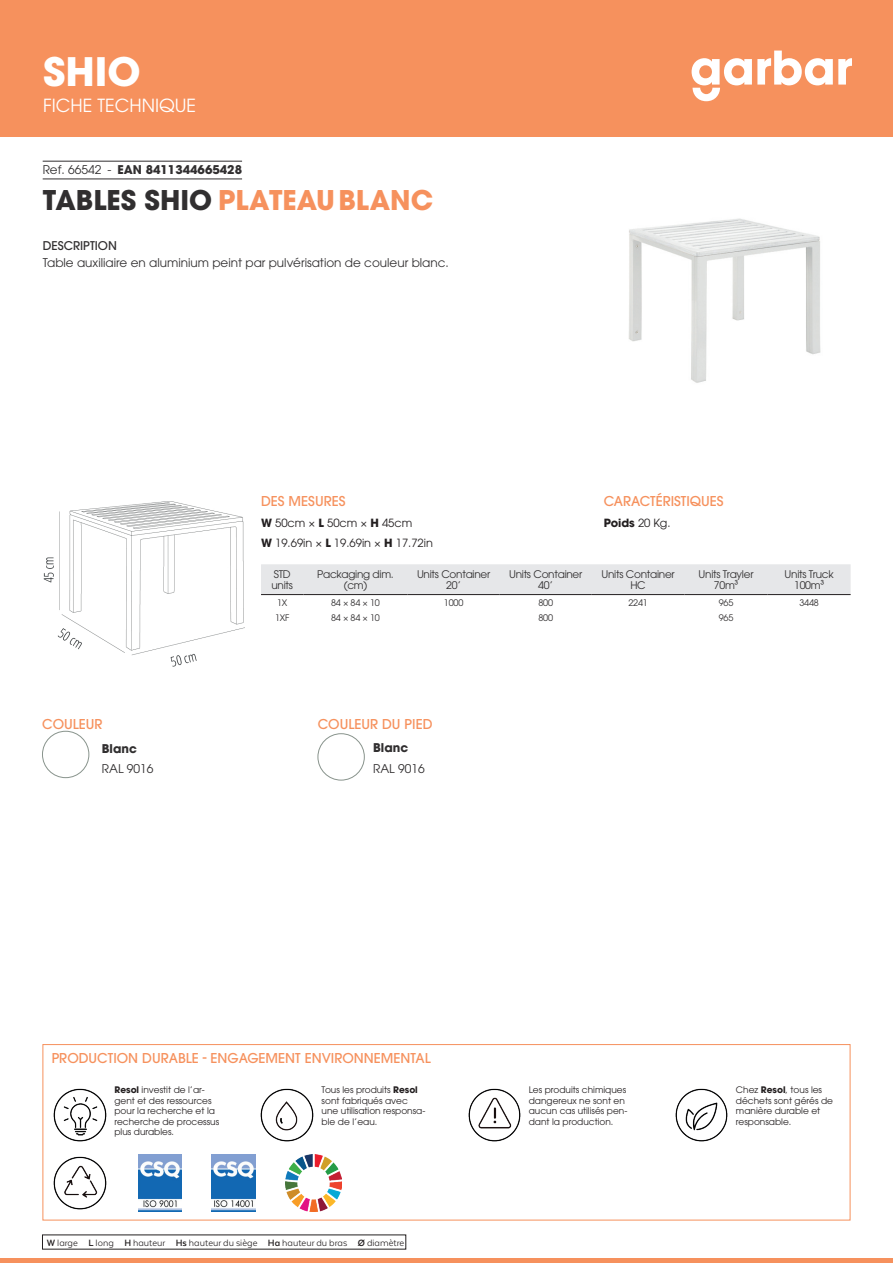
<style>
.page{position:relative;width:893px;height:1263px;background:#fff}
.page>*{position:absolute;margin:0;border:0;box-sizing:border-box;transform-origin:0 0}
.t1{font:700 39px "ITC Avant Garde Pro";color:#fff}
.t2{font:700 27px "ITC Avant Garde Pro";color:#f6915d}
.t3{font:18px "ITC Avant Garde Pro";color:#fff}
.t4{font:500 13.5px "ITC Avant Garde Pro";color:#f6915d}
.t5{font:12px "ITC Avant Garde Pro";color:#312f30}
.t6{font:700 12px "ITC Avant Garde Pro";color:#312f30}
.t7{font:500 12px "ITC Avant Garde Pro";color:#312f30}
.t8{font:11.25px/20.4px "ITC Avant Garde Pro";color:#231f20}
.t9{font:700 11.25px "ITC Avant Garde Pro";color:#231f20}
.t10{font:10.5px/10.5px "ITC Avant Garde Pro";letter-spacing:-.025em;color:#312f30;text-align:center}
.t11{font:10.5px "Texta Alt";color:#231f20}
.t12{font:9px/10.5px "ITC Avant Garde Pro";color:#231f20}
.t13{font:9px "ITC Avant Garde Pro";letter-spacing:-.02em;color:#312f30}
.s1{font-weight:400}
.s2{color:#312f30}
.s3{font-weight:700}
</style>
<div class="page">
<div style="left:0;top:0;width:893px;height:137px;background:#f6915d"></div>
<svg style="left:692px;top:51px;width:160px;height:50px"></svg>
<hr style="left:0;top:1259px;width:893px;height:4px;background:#f6915d">
<hr style="left:43px;top:161px;width:199px;height:1px;background:#312f30">
<hr style="left:43px;top:179px;width:199px;height:1px;background:#312f30">
<img style="left:629px;top:218px;width:192px;height:165px">
<img style="left:42px;top:731px;width:47px;height:47px;border-radius:23px">
<div style="left:42px;top:731px;width:47px;height:47px;border:1px solid #89948d;border-radius:50%"></div>
<img style="left:318px;top:734px;width:46px;height:46px;border-radius:23px">
<div style="left:318px;top:733px;width:46px;height:47px;border:1px solid #89948d;border-radius:50%"></div>
<img style="left:43px;top:501px;width:202px;height:166px">
<div style="left:261px;top:564px;width:590px;height:30px;background:#e6e7e9"></div>
<hr style="left:261px;top:594px;width:42px;height:1px;background:#231f20">
<hr style="left:303px;top:594px;width:105px;height:1px;background:#231f20">
<hr style="left:408px;top:594px;width:92px;height:1px;background:#231f20">
<hr style="left:500px;top:594px;width:92px;height:1px;background:#231f20">
<hr style="left:592px;top:594px;width:92px;height:1px;background:#231f20">
<hr style="left:684px;top:594px;width:84px;height:1px;background:#231f20">
<hr style="left:768px;top:594px;width:83px;height:1px;background:#231f20">
<img style="left:53px;top:1088px;width:54px;height:54px">
<img style="left:260px;top:1088px;width:54px;height:54px">
<img style="left:468px;top:1088px;width:53px;height:54px">
<img style="left:675px;top:1088px;width:53px;height:54px">
<img style="left:53px;top:1156px;width:54px;height:54px">
<img style="left:138px;top:1155px;width:44px;height:56px">
<img style="left:212px;top:1155px;width:43px;height:56px">
<img style="left:285px;top:1155px;width:57px;height:56px">
<div style="left:43px;top:1044px;width:807px;height:176px;border:1px solid #f6915d"></div>
<h1 class="t1" style="left:43px;top:46px;width:99px">SHIO</h1>
<h3 class="t3" style="left:43px;top:94px;width:155px">FICHE TECHNIQUE</h3>
<h3 class="t6" style="left:43px;top:162px;width:201px"><span class="s1">Ref. 66542 -</span> EAN 8411344665428</h3>
<h2 class="t2" style="left:43px;top:182px;width:392px"><span class="s2">TABLES SHIO</span> PLATEAUBLANC</h2>
<h3 class="t7" style="left:43px;top:238px;width:76px">DESCRIPTION</h3>
<h3 class="t5" style="left:43px;top:255px;width:408px">Table auxiliaire en aluminium peint par pulvérisation de couleur blanc.</h3>
<h3 class="t4" style="left:42px;top:715px;width:62px">COULEUR</h3>
<h3 class="t6" style="left:102px;top:740px;width:37px">Blanc</h3>
<h3 class="t5" style="left:102px;top:761px;width:53px">RAL 9016</h3>
<h3 class="t4" style="left:604px;top:493px;width:121px">CARACTÉRISTIQUES</h3>
<p class="t9" style="left:604px;top:515px;width:68px">Poids <span class="s1">20 Kg.</span></p>
<h3 class="t4" style="left:261px;top:493px;width:86px">DES MESURES</h3>
<p class="t8" style="left:261px;top:512px;width:173px"><span class="s3">W</span> 50cm × <span class="s3">L</span> 50cm × <span class="s3">H</span> 45cm<br><span class="s3">W</span> 19.69in × <span class="s3">L</span> 19.69in × <span class="s3">H</span> 17.72in</p>
<p class="t10" style="left:271px;top:569px;width:23px;text-align:left">STD units</p>
<p class="t10" style="left:317px;top:569px;width:78px">Packaging dim. (cm)</p>
<p class="t10" style="left:417px;top:569px;width:75px">Units Container<br>20’</p>
<p class="t10" style="left:509px;top:569px;width:75px">Units Container<br>40’</p>
<p class="t10" style="left:601px;top:569px;width:75px">Units Container<br>HC</p>
<p class="t10" style="left:699px;top:569px;width:56px">Units Trayler<br>70m³</p>
<p class="t10" style="left:785px;top:569px;width:51px">Units Truck<br>100m³</p>
<p class="t13" style="left:277px;top:597px;width:12px">1X</p>
<p class="t13" style="left:331px;top:597px;width:50px">84 × 84 × 10</p>
<p class="t13" style="left:444px;top:597px;width:21px">1000</p>
<p class="t13" style="left:538px;top:597px;width:16px">800</p>
<p class="t13" style="left:628px;top:597px;width:21px">2241</p>
<p class="t13" style="left:719px;top:597px;width:16px">965</p>
<p class="t13" style="left:799px;top:597px;width:21px">3448</p>
<p class="t13" style="left:275px;top:612px;width:16px">1XF</p>
<p class="t13" style="left:331px;top:612px;width:50px">84 × 84 × 10</p>
<p class="t13" style="left:538px;top:612px;width:16px">800</p>
<p class="t13" style="left:719px;top:612px;width:16px">965</p>
<h3 class="t4" style="left:318px;top:715px;width:116px">COULEUR DU PIED</h3>
<h3 class="t6" style="left:373px;top:740px;width:37px">Blanc</h3>
<h3 class="t5" style="left:373px;top:761px;width:53px">RAL 9016</h3>
<h3 class="t4" style="left:52px;top:1050px;width:380px">PRODUCTION DURABLE - ENGAGEMENT ENVIRONNEMENTAL</h3>
<p class="t12" style="left:114px;top:1085px;width:106px"><span class="s3">Resol</span> investit de l’ar&shy;gent et des ressources pour la recherche et la recherche de processus plus durables.</p>
<p class="t12" style="left:322px;top:1085px;width:105px">Tous les produits <span class="s3">Resol </span>sont fabriqués avec une utilisation responsa&shy;ble de l’eau.</p>
<p class="t12" style="left:529px;top:1085px;width:100px">Les produits chimiques dangereux ne sont en aucun cas utilisés pen&shy;dant la production.</p>
<p class="t12" style="left:736px;top:1085px;width:99px">Chez <span class="s3">Resol</span>, tous les déchets sont gérés de manière durable et responsable.</p>
<p class="t11" style="left:47px;top:1237px;width:359px"><span class="s3">W</span> large <span class="s3">L</span> long <span class="s3">H</span> hauteur <span class="s3">Hs</span> hauteur du siège <span class="s3">Ha</span> hauteur du bras <span class="s3">Ø</span> diamètre</p>
</div>
